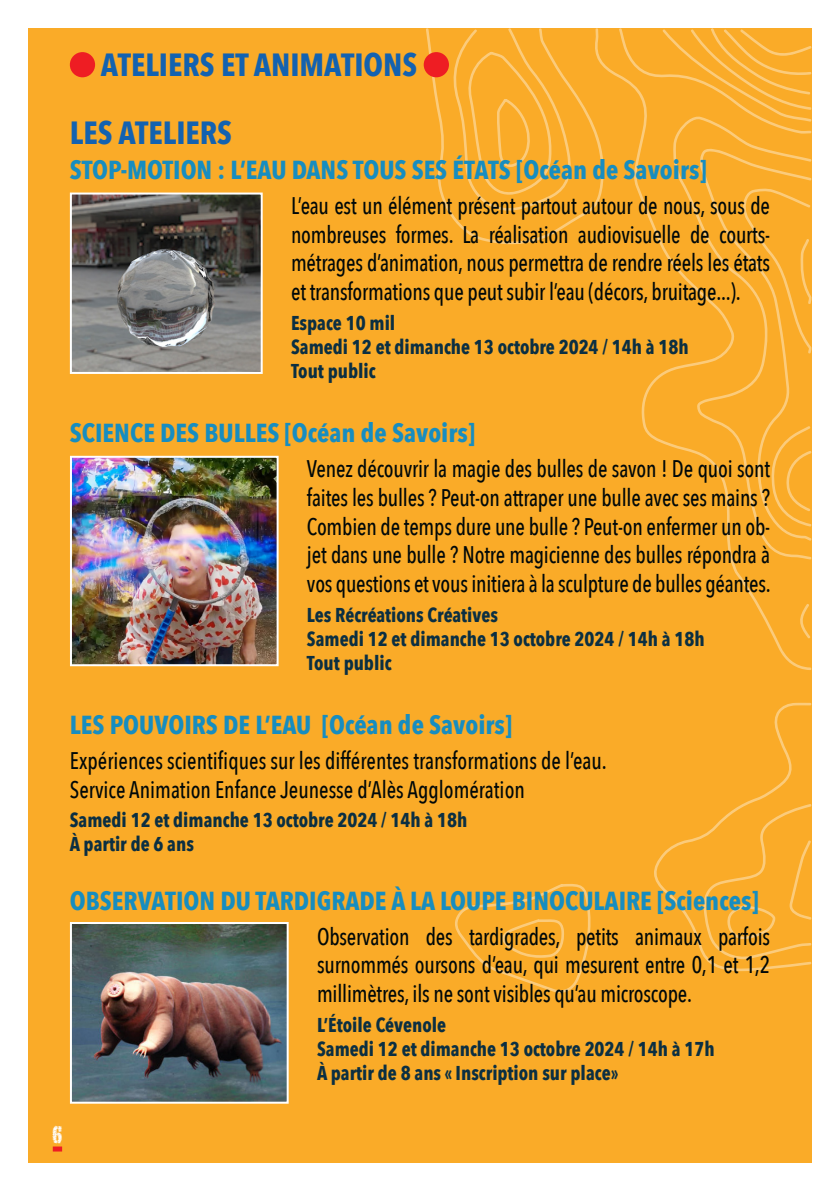
<style>
.page{position:relative;width:840px;height:1191px;background:#fff}
.page>*{position:absolute;margin:0;border:0;box-sizing:border-box;transform-origin:0 0}
.t1{font:700 32px/67.6px "Avenir Next Condensed";color:#1362b0}
.t2{font:700 26px "Avenir Next Condensed";color:#178dc0}
.t3{font:600 26px "Tripper Rough Pro";color:#fff;scale:.9 1}
.t4{font:500 24px/28.8px "Avenir Next Condensed";letter-spacing:-.01em;color:#000809;text-align:justify;scale:.9 1}
.t5{font:700 20px/24px "Avenir Next Condensed";color:#0b2f42;scale:.95 1}
</style>
<div class="page">
<div style="left:28px;top:28px;width:783px;height:1134px;background:#faab28"></div>
<svg style="left:607px;top:67px;width:204px;height:603px"></svg>
<svg style="left:671px;top:134px;width:140px;height:426px"></svg>
<svg style="left:697px;top:145px;width:114px;height:403px"></svg>
<svg style="left:426px;top:28px;width:181px;height:217px"></svg>
<svg style="left:654px;top:702px;width:157px;height:270px"></svg>
<svg style="left:618px;top:28px;width:193px;height:106px"></svg>
<svg style="left:767px;top:425px;width:44px;height:102px"></svg>
<svg style="left:741px;top:187px;width:70px;height:167px"></svg>
<svg style="left:796px;top:602px;width:15px;height:37px"></svg>
<svg style="left:701px;top:803px;width:110px;height:157px"></svg>
<svg style="left:448px;top:28px;width:126px;height:184px"></svg>
<svg style="left:455px;top:884px;width:136px;height:109px"></svg>
<div style="left:70px;top:52px;width:25px;height:25px;background:#ee1d23;border-radius:50%"></div>
<div style="left:423px;top:52px;width:25px;height:25px;background:#ee1d23;border-radius:50%"></div>
<img style="left:73px;top:195px;width:186px;height:176px">
<div style="left:70px;top:192px;width:192px;height:182px;border:2px solid #fff"></div>
<img style="left:73px;top:459px;width:202px;height:204px">
<div style="left:70px;top:456px;width:208px;height:210px;border:2px solid #fff"></div>
<img style="left:73px;top:925px;width:212px;height:175px">
<div style="left:70px;top:922px;width:218px;height:181px;border:2px solid #fff"></div>
<div style="left:53px;top:1146px;width:9px;height:5px;background:#ee1d23"></div>
<h1 class="t1" style="left:70px;top:31px;width:349px;text-indent:31px">ATELIERS ET ANIMATIONS<br>LES ATELIERS</h1>
<p class="t2" style="left:70px;top:154px;width:638px">STOP-MOTION : L’EAU DANS TOUS SES ÉTATS [Océan de Savoirs]</p>
<p class="t4" style="left:291px;top:191px;width:533px">L’eau est un élément présent partout autour de nous, sous de nombreuses formes. La réalisation audiovisuelle de courts&shy;métrages d’animation, nous permettra de rendre réels les états et transformations que peut subir l’eau (décors, bruitage...).</p>
<p class="t5" style="left:291px;top:311px;width:420px">Espace 10 mil<br>Samedi 12 et dimanche 13 octobre 2024 / 14h à 18h<br>Tout public</p>
<p class="t2" style="left:70px;top:417px;width:406px">SCIENCE DES BULLES [Océan de Savoirs]</p>
<p class="t4" style="left:307px;top:454px;width:516px">Venez découvrir la magie des bulles de savon ! De quoi sont faites les bulles ? Peut-on attraper une bulle avec ses mains ?<br>Combien de temps dure une bulle ? Peut-on enfermer un ob&shy;jet dans une bulle ? Notre magicienne des bulles répondra à vos questions et vous initiera à la sculpture de bulles géantes.</p>
<p class="t5" style="left:307px;top:602px;width:420px">Les Récréations Créatives<br>Samedi 12 et dimanche 13 octobre 2024 / 14h à 18h<br>Tout public</p>
<p class="t2" style="left:70px;top:709px;width:443px">LES POUVOIRS DE L’EAU [Océan de Savoirs]</p>
<p class="t4" style="left:70px;top:746px;width:597px">Expériences scientifiques sur les différentes transformations de l’eau.<br>Service Animation Enfance Jeunesse d’Alès Agglomération</p>
<p class="t5" style="left:70px;top:808px;width:420px">Samedi 12 et dimanche 13 octobre 2024 / 14h à 18h<br>À partir de 6 ans</p>
<p class="t2" style="left:70px;top:885px;width:690px">OBSERVATION DU TARDIGRADE À LA LOUPE BINOCULAIRE [Sciences]</p>
<p class="t4" style="left:317px;top:921px;width:504px">Observation des tardigrades, petits animaux parfois surnommés oursons d’eau, qui mesurent entre 0,1 et 1,2 millimètres, ils ne sont visibles qu’au microscope.</p>
<p class="t5" style="left:317px;top:1012px;width:420px">L’Étoile Cévenole<br>Samedi 12 et dimanche 13 octobre 2024 / 14h à 17h<br>À partir de 8 ans « Inscription sur place»</p>
<p class="t3" style="left:52px;top:1113px;width:13px">6</p>
</div>
